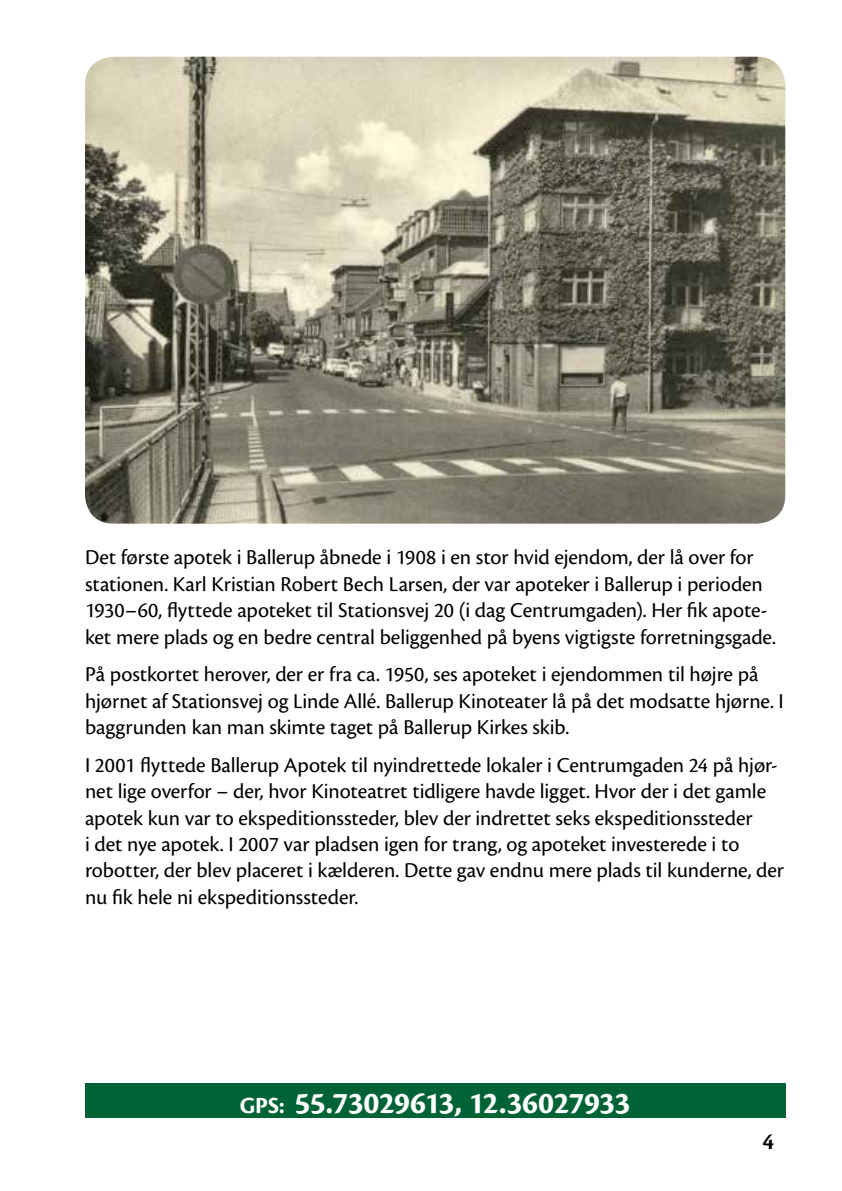
<style>
.page{position:relative;width:842px;height:1191px;background:#fff}
.page>*{position:absolute;margin:0;border:0;box-sizing:border-box;transform-origin:0 0}
.t1{font:700 32px "Cronos Pro";letter-spacing:-.02em;color:#fff}
.t2{font:600 24px "Cronos Pro";color:#000}
.t3{font:22px/26.4px "Cronos Pro";letter-spacing:-.005em;color:#000}
.s1{font-size:24px}
</style>
<div class="page">
<img style="left:85px;top:57px;width:700px;height:466px">
<div style="left:85px;top:1083px;width:700px;height:34px;background:#006336"></div>
<p class="t3" style="left:85px;top:544px;width:692px">Det første apotek i Ballerup åbnede i 1908 i en stor hvid ejendom, der lå over for stationen. Karl Kristian Robert Bech Larsen, der var apoteker i Ballerup i perioden 1930–60, flyttede apoteket til Stationsvej 20 (i dag Centrumgaden). Her fik apote&shy;ket mere plads og en bedre central beliggenhed på byens vigtigste forretningsgade.</p>
<p class="t3" style="left:85px;top:661px;width:700px">På postkortet herover, der er fra ca. 1950, ses apoteket i ejendommen til højre på hjørnet af Stationsvej og Linde Allé. Ballerup Kinoteater lå på det modsatte hjørne. I baggrunden kan man skimte taget på Ballerup Kirkes skib.</p>
<p class="t3" style="left:85px;top:752px;width:700px">I 2001 flyttede Ballerup Apotek til nyindrettede lokaler i Centrumgaden 24 på hjør&shy;net lige overfor – der, hvor Kinoteatret tidligere havde ligget. Hvor der i det gamle apotek kun var to ekspeditionssteder, blev der indrettet seks ekspeditionssteder<br>i det nye apotek. I 2007 var pladsen igen for trang, og apoteket investerede i to robotter, der blev placeret i kælderen. Dette gav endnu mere plads til kunderne, der nu fik hele ni ekspeditionssteder.</p>
<h1 class="t1" style="left:240px;top:1084px;width:392px"><span class="s1">GPS:</span> 55.73029613, 12.36027933</h1>
<p class="t2" style="left:762px;top:1128px;width:13px">4</p>
</div>
